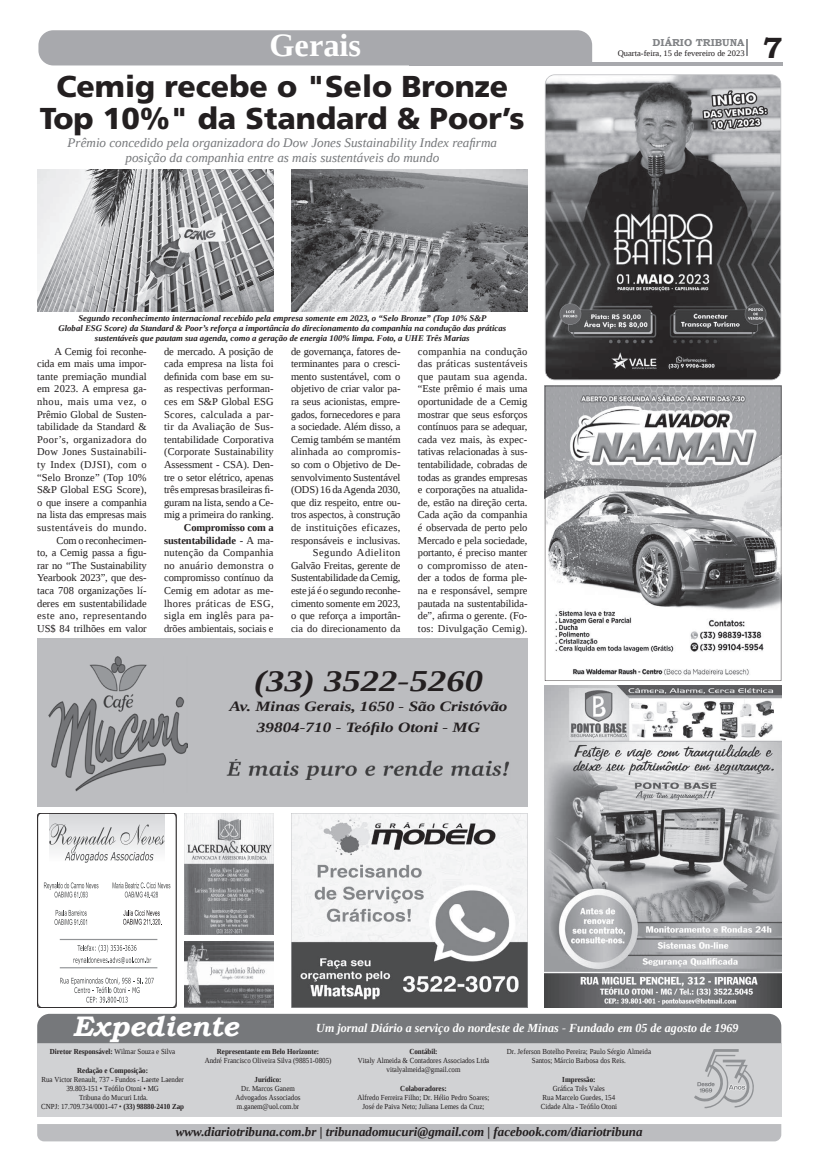
<style>
.page{position:relative;width:821px;height:1166px;background:#fff}
.page>*{position:absolute;margin:0;border:0;box-sizing:border-box;transform-origin:0 0}
.t1{font:700 32.38px "Liberation Serif";color:#fff}
.t2{font:italic 700 30.36px "Liberation Serif";color:#231f20;scale:1.21 1}
.t3{font:900 30.19px/31.9px "Frutiger LT Std";color:#231f20;text-align:center}
.t4{font:700 29.31px "Bookman Old Style";color:#231f20}
.t5{font:italic 700 28.26px "Bookman Old Style";color:#fff}
.t6{font:italic 700 14.17px/20.7px "Liberation Serif";color:#231f20;text-align:center;scale:1.21 1}
.t7{font:italic 13.12px/14.9px "Liberation Serif";color:#76787b;text-align:center}
.t8{font:italic 700 12.95px "Liberation Serif";color:#231f20}
.t9{font:italic 700 12.34px "Liberation Serif";color:#fff}
.t10{font:10.5px/12.6px "Liberation Serif";letter-spacing:-.01em;color:#231f20;text-align:justify}
.t11{font:700 10.06px "Bookman Old Style";color:#808285}
.t12{font:italic 700 8.75px/9.6px "Liberation Serif";color:#231f20;text-align:center}
.t13{font:8.4px "Liberation Serif";color:#231f20}
.t14{font:7.7px/9.2px "Liberation Serif";color:#231f20;text-align:center;scale:.91 1}
.t15{font:700 7.7px "Liberation Serif";color:#231f20;scale:.91 1}
.s1{font-weight:700}
.s2{font-weight:400}
</style>
<div class="page">
<hr style="left:409px;top:62px;width:374px;height:3px;background:#a8a9ad">
<div style="left:38px;top:30px;width:554px;height:35px;background:#a8a9ad"></div>
<svg style="left:747px;top:39px;width:1px;height:17px"></svg>
<div style="left:37px;top:1124px;width:744px;height:17px;background:#bcbdc0"></div>
<div style="left:37px;top:1043px;width:744px;height:73px;background:#d1d2d4"></div>
<div style="left:37px;top:1014px;width:744px;height:29px;background:#76787b"></div>
<img style="left:545px;top:686px;width:236px;height:322px">
<div style="left:37px;top:638px;width:490px;height:169px;background:#bcbdc0"></div>
<img style="left:48px;top:656px;width:139px;height:136px">
<img style="left:227px;top:759px;width:283px;height:20px">
<svg style="left:694px;top:1049px;width:60px;height:59px"></svg>
<svg style="left:37px;top:813px;width:140px;height:195px"></svg>
<svg style="left:184px;top:813px;width:90px;height:121px"></svg>
<img style="left:184px;top:941px;width:90px;height:67px">
<svg style="left:291px;top:813px;width:236px;height:195px;fill:#eff0f0"></svg>
<svg style="left:545px;top:74px;width:236px;height:306px;background:#636365"></svg>
<svg style="left:545px;top:386px;width:236px;height:295px"></svg>
<img style="left:37px;top:169px;width:237px;height:142px">
<img style="left:291px;top:169px;width:236px;height:142px">
<h1 class="t1" style="left:269px;top:24px;width:93px">Gerais</h1>
<h3 class="t3" style="left:40px;top:71px;width:486px">Cemig recebe o "Selo Bronze<br>Top 10%" da Standard &amp; Poor’s</h3>
<p class="t7" style="left:68px;top:136px;width:431px">Prêmio concedido pela organizadora do Dow Jones Sustainability Index reafirma posição da companhia entre as mais sustentáveis do mundo</p>
<p class="t12" style="left:59px;top:314px;width:449px">Segundo reconhecimento internacional recebido pela empresa somente em 2023, o “Selo Bronze” (Top 10% S&amp;P<br>Global ESG Score) da Standard &amp; Poor’s reforça a importância do direcionamento da companhia na condução das práticas sustentáveis que pautam sua agenda, como a geração de energia 100% limpa. Foto, a UHE Três Marias</p>
<p class="t10" style="left:37px;top:345px;width:111px;text-align:right">A Cemig foi reconhe&shy;cida em mais uma impor&shy;tante premiação mundial em 2023. A empresa ga&shy;nhou, mais uma vez, o<br>Prêmio Global de Susten&shy;tabilidade da Standard &amp;<br>Poor’s, organizadora do<br>Dow Jones Sustainabili&shy;ty Index (DJSI), com o “Selo Bronze” (Top 10%<br>S&amp;P Global ESG Score), o que insere a companhia na lista das empresas mais sustentáveis do mundo.<br>Com o reconhecimen-<br>to, a Cemig passa a figu&shy;rar no “The Sustainability<br>Yearbook 2023”, que des&shy;taca 708 organizações lí&shy;deres em sustentabilidade este ano, representando<br>US$ 84 trilhões em valor</p>
<p class="t10" style="left:164px;top:345px;width:111px">de mercado. A posição de cada empresa na lista foi definida com base em su&shy;as respectivas performan&shy;ces em S&amp;P Global ESG Scores, calculada a par&shy;tir da Avaliação de Sus&shy;tentabilidade Corporativa (Corporate Sustainability Assessment - CSA). Den&shy;tre o setor elétrico, apenas três empresas brasileiras fi&shy;guram na lista, sendo a Ce&shy;mig a primeira do ranking.</p>
<p class="t10" style="left:164px;top:521px;width:111px;text-indent:20px"><span class="s1">Compromisso com a sustentabilidade</span> - A ma&shy;nutenção da Companhia no anuário demonstra o compromisso contínuo da Cemig em adotar as me&shy;lhores práticas de ESG, sigla em inglês para pa&shy;drões ambientais, sociais e</p>
<p class="t10" style="left:291px;top:345px;width:111px;text-align:right">de governança, fatores de&shy;terminantes para o cresci&shy;mento sustentável, com o objetivo de criar valor pa&shy;ra seus acionistas, empre&shy;gados, fornecedores e para a sociedade. Além disso, a<br>Cemig também se mantém alinhada ao compromis&shy;so com o Objetivo de De&shy;senvolvimento Sustentável (ODS) 16 da Agenda 2030, que diz respeito, entre ou&shy;tros aspectos, à construção de instituições eficazes, responsáveis e inclusivas.<br>Segundo Adieliton<br>Galvão Freitas, gerente de<br>Sustentabilidade da Cemig, este já é o segundo reconhe&shy;cimento somente em 2023, o que reforça a importân&shy;cia do direcionamento da</p>
<p class="t10" style="left:418px;top:345px;width:111px">companhia na condução das práticas sustentáveis que pautam sua agenda. “Este prêmio é mais uma oportunidade de a Cemig mostrar que seus esforços contínuos para se adequar, cada vez mais, às expec&shy;tativas relacionadas à sus&shy;tentabilidade, cobradas de todas as grandes empresas e corporações na atualida&shy;de, estão na direção certa.<br>Cada ação da companhia é observada de perto pelo Mercado e pela sociedade, portanto, é preciso manter o compromisso de aten&shy;der a todos de forma ple&shy;na e responsável, sempre pautada na sustentabilida&shy;de”, afirma o gerente. (Fo&shy;tos: Divulgação Cemig).</p>
<h2 class="t2" style="left:254px;top:661px;width:191px">(33) 3522-5260</h2>
<h3 class="t6" style="left:230px;top:696px;width:231px">Av. Minas Gerais, 1650 - São Cristóvão<br>39804-710 - Teófilo Otoni - MG</h3>
<p class="t11" style="left:653px;top:35px;width:93px">DIÁRIO TRIBUNA</p>
<p class="t13" style="left:618px;top:48px;width:128px">Quarta-feira, 15 de fevereiro de 2023</p>
<h3 class="t4" style="left:763px;top:27px;width:21px">7</h3>
<h3 class="t5" style="left:73px;top:1005px;width:167px">Expediente</h3>
<p class="t9" style="left:316px;top:1020px;width:424px">Um jornal Diário a serviço do nordeste de Minas - Fundado em 05 de agosto de 1969</p>
<p class="t15" style="left:50px;top:1046px;width:139px">Diretor Responsável: <span class="s2">Wilmar Souza e Silva</span></p>
<p class="t15" style="left:77px;top:1065px;width:79px">Redação e Composição:</p>
<p class="t14" style="left:41px;top:1074px;width:159px">Rua Victor Renault, 737 - Fundos - Laerte Laender 39.803-151 • Teófilo Otoni • MG<br>Tribuna do Mucuri Ltda.<br>CNPJ: 17.709.734/0001-47 • <span class="s1">(33) 98880-2410 Zap</span></p>
<p class="t15" style="left:217px;top:1046px;width:114px">Representante em Belo Horizonte:</p>
<p class="t14" style="left:205px;top:1056px;width:141px">André Francisco Oliveira Silva (98851-0805)</p>
<p class="t15" style="left:255px;top:1074px;width:31px">Jurídico:</p>
<p class="t14" style="left:236px;top:1083px;width:73px">Dr. Marcos Ganem<br>Advogados Associados m.ganem@uol.com.br</p>
<p class="t15" style="left:409px;top:1046px;width:33px">Contábil:</p>
<p class="t14" style="left:358px;top:1056px;width:146px">Vitaly Almeida &amp; Contadores Associados Ltda vitalyalmeida@gmail.com</p>
<p class="t15" style="left:400px;top:1083px;width:52px">Colaboradores:</p>
<p class="t14" style="left:358px;top:1093px;width:147px">Alfredo Ferreira Filho; Dr. Hélio Pedro Soares;<br>José de Paiva Neto; Juliana Lemes da Cruz;</p>
<p class="t14" style="left:507px;top:1047px;width:160px">Dr. Jeferson Botelho Pereira; Paulo Sérgio Almeida<br>Santos; Márcio Barbosa dos Reis.</p>
<p class="t15" style="left:562px;top:1074px;width:38px">Impressão:</p>
<p class="t14" style="left:541px;top:1084px;width:85px">Gráfica Três Vales<br>Rua Marcelo Guedes, 154<br>Cidade Alta - Teófilo Otoni</p>
<p class="t8" style="left:176px;top:1123px;width:468px">www.diariotribuna.com.br | tribunadomucuri@gmail.com | facebook.com/diariotribuna</p>
</div>
